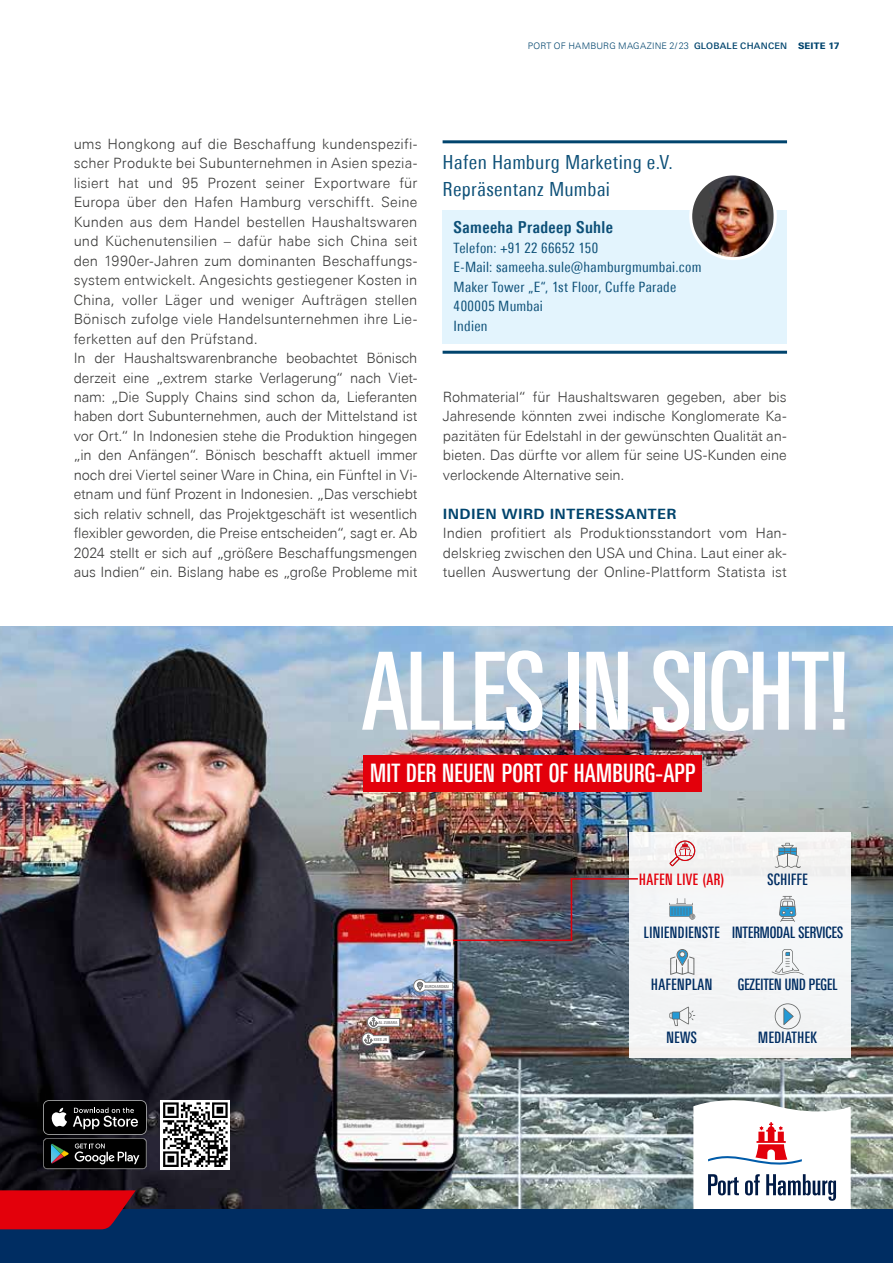
<style>
.page{position:relative;width:893px;height:1263px;background:#fff}
.page>*{position:absolute;margin:0;border:0;box-sizing:border-box;transform-origin:0 0}
.t1{font:107.85px "Univers Next W04 Medium Comp";letter-spacing:-.02em;color:#fff}
.t2{font:25.5px "Univers Next W04 Medium Comp";letter-spacing:.01em;color:#fff}
.t3{font:condensed 19.5px/27px "Univers Next Pro";letter-spacing:.015em;color:#0d5078}
.t4{font:700 condensed 16.5px "Univers Next Pro";letter-spacing:.02em;color:#0d5078}
.t5{font:15.9px "Univers Next W04 Medium Comp";letter-spacing:.03em;color:#002d62}
.t6{font:15.9px "Univers Next W04 Medium Comp";color:#002d62}
.t7{font:15.9px "Univers Next W04 Medium Comp";letter-spacing:.03em;color:#e3000b}
.t8{font:300 14.25px/19.5px "Univers Next Pro";color:#3a3a39;text-align:justify}
.t9{font:condensed 14.25px/19.5px "Univers Next Pro";letter-spacing:.015em;color:#0d5078}
.t10{font:700 14.25px "Univers Next Pro";letter-spacing:.03em;color:#00446d}
.t11{font:300 9px "Univers Next Pro";letter-spacing:.02em;color:#00446d}
.t12{font:700 condensed 4.05px "Univers Next Pro";color:#787878}
.s1{font-weight:500}
.s2{font-weight:800}
</style>
<div class="page">
<img style="left:0;top:626px;width:893px;height:584px">
<svg style="left:693px;top:1093px;width:158px;height:117px"></svg>
<div style="left:0;top:1210px;width:893px;height:53px;background:#002d62"></div>
<svg style="left:0;top:1190px;width:136px;height:39px;background:#ca0412"></svg>
<div style="left:363px;top:755px;width:338px;height:36px;background:#e3000b"></div>
<svg style="left:43px;top:1100px;width:104px;height:69px;background:#2b2b2b"></svg>
<hr style="left:453px;top:939px;width:119px;height:2px;background:#e3000b">
<hr style="left:571px;top:878px;width:1px;height:63px;background:#e3000b">
<svg style="left:413px;top:979px;width:40px;height:14px"></svg>
<svg style="left:361px;top:1015px;width:39px;height:31px"></svg>
<div style="left:629px;top:832px;width:222px;height:226px;background:#f4f5f6"></div>
<svg style="left:775px;top:843px;width:26px;height:25px"></svg>
<svg style="left:669px;top:898px;width:26px;height:21px"></svg>
<svg style="left:779px;top:896px;width:17px;height:26px"></svg>
<svg style="left:669px;top:1007px;width:26px;height:19px"></svg>
<svg style="left:774px;top:1003px;width:27px;height:27px"></svg>
<svg style="left:670px;top:949px;width:24px;height:26px"></svg>
<svg style="left:772px;top:949px;width:32px;height:26px"></svg>
<svg style="left:670px;top:840px;width:25px;height:26px"></svg>
<hr style="left:571px;top:878px;width:67px;height:1px;background:#e3000b">
<div style="left:161px;top:1100px;width:69px;height:69px;background:#fff"></div>
<svg style="left:163px;top:1102px;width:65px;height:65px"></svg>
<div style="left:443px;top:210px;width:344px;height:133px;background:#e3f4fd"></div>
<hr style="left:443px;top:140px;width:344px;height:3px;background:#00446d">
<hr style="left:443px;top:351px;width:344px;height:3px;background:#00446d">
<img style="left:693px;top:176px;width:80px;height:83px">
<div style="left:689px;top:172px;width:88px;height:88px;border:3px solid #fff;border-radius:50%"></div>
<p class="t11" style="left:528px;top:41px;width:313px">PORT OF HAMBURG MAGAZINE 2/23 <span class="s1">GLOBALE CHANCEN</span> <span class="s2">SEITE 17</span></p>
<p class="t8" style="left:74px;top:134px;width:345px;text-align:left">ums Hongkong auf die Beschaffung kundenspezifi&shy;scher Produkte bei Subunternehmen in Asien spezia&shy;lisiert hat und 95 Prozent seiner Exportware für Europa über den Hafen Hamburg verschifft. Seine Kunden aus dem Handel bestellen Haushaltswaren und Küchenutensilien – dafür habe sich China seit den 1990er-Jahren zum dominanten Beschaffungs&shy;system entwickelt. Angesichts gestiegener Kosten in China, voller Läger und weniger Aufträgen stellen Bönisch zufolge viele Handelsunternehmen ihre Lie&shy;ferketten auf den Prüfstand.<br>In der Haushaltswarenbranche beobachtet Bönisch derzeit eine „extrem starke Verlagerung“ nach Viet&shy;nam: „Die Supply Chains sind schon da, Lieferanten haben dort Subunternehmen, auch der Mittelstand ist vor Ort.“ In Indonesien stehe die Produktion hingegen „in den Anfängen“. Bönisch beschafft aktuell immer noch drei Viertel seiner Ware in China, ein Fünftel in Vi&shy;etnam und fünf Prozent in Indonesien. „Das verschiebt sich relativ schnell, das Projektgeschäft ist wesentlich flexibler geworden, die Preise entscheiden“, sagt er. Ab 2024 stellt er sich auf „größere Beschaffungsmengen aus Indien“ ein. Bislang habe es „große Probleme mit</p>
<h3 class="t3" style="left:443px;top:148px;width:232px">Hafen Hamburg Marketing e.V.<br>Repräsentanz Mumbai</h3>
<p class="t4" style="left:454px;top:217px;width:161px">Sameeha Pradeep Suhle</p>
<p class="t9" style="left:454px;top:238px;width:249px">Telefon: +91 22 66652 150<br>E-Mail: sameeha.sule@hamburgmumbai.com<br>Maker Tower „E“, 1st Floor, Cuffe Parade<br>400005 Mumbai<br>Indien</p>
<p class="t8" style="left:443px;top:387px;width:345px">Rohmaterial“ für Haushaltswaren gegeben, aber bis Jahresende könnten zwei indische Konglomerate Ka&shy;pazitäten für Edelstahl in der gewünschten Qualität an&shy;bieten. Das dürfte vor allem für seine US-Kunden eine verlockende Alternative sein.</p>
<p class="t10" style="left:443px;top:505px;width:235px">INDIEN WIRD INTERESSANTER</p>
<p class="t8" style="left:443px;top:523px;width:345px">Indien profitiert als Produktionsstandort vom Han&shy;delskrieg zwischen den USA und China. Laut einer ak&shy;tuellen Auswertung der Online-Plattform Statista ist</p>
<h1 class="t1" style="left:362px;top:630px;width:490px">ALLES IN SICHT!</h1>
<h2 class="t2" style="left:370px;top:759px;width:327px">MIT DER NEUEN PORT OF HAMBURG-APP</h2>
<p class="t12" style="left:379px;top:1020px;width:20px">AL ZUBARA</p>
<p class="t12" style="left:374px;top:1037px;width:15px">KEES JR</p>
<p class="t12" style="left:425px;top:984px;width:26px">BURCHARDKAI</p>
<p class="t7" style="left:639px;top:870px;width:86px">HAFEN LIVE (AR)</p>
<p class="t5" style="left:644px;top:923px;width:77px">LINIENDIENSTE</p>
<p class="t5" style="left:767px;top:870px;width:42px">SCHIFFE</p>
<p class="t6" style="left:732px;top:923px;width:112px">INTERMODAL SERVICES</p>
<p class="t5" style="left:651px;top:976px;width:63px">HAFENPLAN</p>
<p class="t6" style="left:738px;top:976px;width:101px">GEZEITEN UND PEGEL</p>
<p class="t5" style="left:666px;top:1028px;width:32px">NEWS</p>
<p class="t5" style="left:758px;top:1028px;width:60px">MEDIATHEK</p>
</div>
